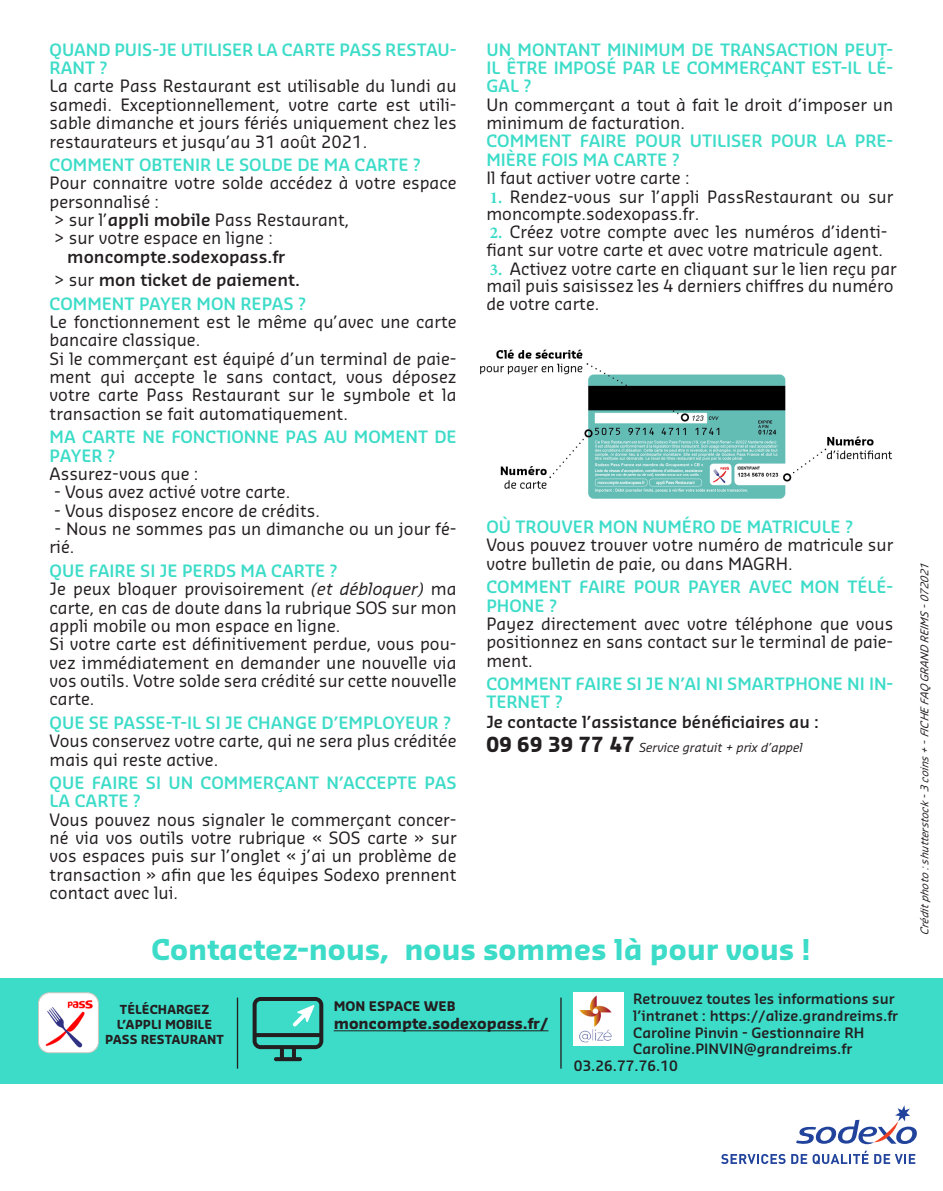
<style>
.page{position:relative;width:943px;height:1191px;background:#fff}
.page>*{position:absolute;margin:0;border:0;box-sizing:border-box;transform-origin:0 0}
.t1{font:700 28px "Sansa Pro";color:#3cdcc8}
.t2{font:16.62px/18.4px "Sansa Pro";color:#231f20}
.t3{font:600 16.62px/18.4px "Sansa Pro";color:#3cdcc8}
.t4{font:600 16.62px "Sansa Pro";color:#231f20}
.t5{font:600 16.28px "Sansa Pro";color:#231f20}
.t6{font:700 14.88px "Sansa Pro";color:#231f20}
.t7{font:600 14px "Sansa Pro";color:#231f20}
.t8{font:700 12.95px "Sansa Pro";color:#231f20}
.t9{font:italic 12.25px "Sansa Pro";color:#231f20}
.t10{font:700 12.08px "Sansa Pro";color:#231f20}
.t11{font:italic 10.5px "Sansa Pro";color:#231f20}
.s1{font-weight:600}
.s2{font-weight:400}
.s3{font-style:italic}
.s4{font-family:"Minion Pro";font-weight:700;color:#3cdcc8}
.s5{font-weight:700;font-style:normal;font-size:20.3px}
</style>
<div class="page">
<img style="left:480px;top:349px;width:413px;height:150px">
<svg style="left:721px;top:1154px;width:64px;height:10px"></svg>
<svg style="left:791px;top:1105px;width:126px;height:59px"></svg>
<div style="left:0;top:978px;width:943px;height:105px;background:#3cdcc8"></div>
<hr style="left:334px;top:1030px;width:214px;height:1px;background:#231f20">
<svg style="left:252px;top:997px;width:71px;height:64px"></svg>
<img style="left:38px;top:994px;width:59px;height:57px">
<div style="left:38px;top:992px;width:61px;height:61px;border:1px solid #ccc8c0;border-radius:11px"></div>
<hr style="left:237px;top:997px;width:1px;height:71px;background:#231f20">
<img style="left:573px;top:992px;width:50px;height:53px">
<hr style="left:560px;top:997px;width:1px;height:71px;background:#231f20">
<p class="t3" style="left:50px;top:40px;width:408px">QUAND PUIS-JE UTILISER LA CARTE PASS RESTAU-<br>RANT ?</p>
<p class="t2" style="left:50px;top:76px;width:408px;text-align:justify">La carte Pass Restaurant est utilisable du lundi au samedi. Exceptionnellement, votre carte est utili&shy;sable dimanche et jours fériés uniquement chez les restaurateurs et jusqu’au 31 août 2021.</p>
<p class="t3" style="left:50px;top:155px;width:372px">COMMENT OBTENIR LE SOLDE DE MA CARTE ?</p>
<p class="t2" style="left:50px;top:173px;width:408px">Pour connaitre votre solde accédez à votre espace personnalisé :</p>
<p class="t2" style="left:54px;top:210px;width:297px">&gt; sur l’<span class="s1">appli mobile</span> Pass Restaurant,</p>
<p class="t2" style="left:54px;top:228px;width:220px">&gt; sur votre espace en ligne :</p>
<p class="t4" style="left:67px;top:246px;width:219px">moncompte.sodexopass.fr</p>
<p class="t4" style="left:54px;top:269px;width:247px"><span class="s2">&gt; sur</span> mon ticket de paiement.</p>
<p class="t3" style="left:50px;top:293px;width:258px">COMMENT PAYER MON REPAS ?</p>
<p class="t2" style="left:50px;top:312px;width:408px">Le fonctionnement est le même qu’avec une carte bancaire classique.</p>
<p class="t2" style="left:50px;top:349px;width:408px;text-align:justify">Si le commerçant est équipé d’un terminal de paie&shy;ment qui accepte le sans contact, vous déposez votre carte Pass Restaurant sur le symbole et la transaction se fait automatiquement.</p>
<p class="t3" style="left:50px;top:427px;width:408px">MA CARTE NE FONCTIONNE PAS AU MOMENT DE<br>PAYER ?</p>
<p class="t2" style="left:50px;top:464px;width:150px">Assurez-vous que :</p>
<p class="t2" style="left:54px;top:482px;width:238px">- Vous avez activé votre carte.</p>
<p class="t2" style="left:54px;top:501px;width:267px">- Vous disposez encore de crédits.</p>
<p class="t2" style="left:50px;top:519px;width:408px">- Nous ne sommes pas un dimanche ou un jour fé&shy;rié.</p>
<p class="t3" style="left:50px;top:561px;width:289px">QUE FAIRE SI JE PERDS MA CARTE ?</p>
<p class="t2" style="left:50px;top:579px;width:408px;text-align:justify">Je peux bloquer provisoirement <span class="s3">(et débloquer)</span> ma carte, en cas de doute dans la rubrique SOS sur mon appli mobile ou mon espace en ligne.</p>
<p class="t2" style="left:50px;top:634px;width:408px;text-align:justify">Si votre carte est définitivement perdue, vous pou&shy;vez immédiatement en demander une nouvelle via vos outils. Votre solde sera crédité sur cette nouvelle carte.</p>
<p class="t3" style="left:50px;top:713px;width:403px">QUE SE PASSE-T-IL SI JE CHANGE D’EMPLOYEUR ?</p>
<p class="t2" style="left:50px;top:731px;width:408px">Vous conservez votre carte, qui ne sera plus créditée</p>
<p class="t2" style="left:50px;top:749px;width:170px">mais qui reste active.</p>
<p class="t3" style="left:50px;top:773px;width:408px">QUE FAIRE SI UN COMMERÇANT N’ACCEPTE PAS<br>LA CARTE ?</p>
<p class="t2" style="left:50px;top:809px;width:408px;text-align:justify">Vous pouvez nous signaler le commerçant concer&shy;né via vos outils votre rubrique « SOS carte » sur vos espaces puis sur l’onglet « j’ai un problème de transaction » afin que les équipes Sodexo prennent contact avec lui.</p>
<p class="t3" style="left:486px;top:40px;width:408px;text-align:justify">UN MONTANT MINIMUM DE TRANSACTION PEUT-IL ÊTRE IMPOSÉ PAR LE COMMERÇANT EST-IL LÉ-GAL ?</p>
<p class="t2" style="left:486px;top:95px;width:408px">Un commerçant a tout à fait le droit d’imposer un minimum de facturation.</p>
<p class="t3" style="left:486px;top:131px;width:408px">COMMENT FAIRE POUR UTILISER POUR LA PRE-<br>MIÈRE FOIS MA CARTE ?</p>
<p class="t2" style="left:486px;top:168px;width:205px">Il faut activer votre carte :</p>
<p class="t2" style="left:486px;top:188px;width:408px;line-height:16.8px"><span class="s4">1.</span> Rendez-vous sur l’appli PassRestaurant ou sur moncompte.sodexopass.fr.</p>
<p class="t2" style="left:486px;top:222px;width:403px"><span class="s4">2.</span> Créez votre compte avec les numéros d’identi&shy;fiant sur votre carte et avec votre matricule agent.</p>
<p class="t2" style="left:486px;top:259px;width:412px;line-height:17.5px"><span class="s4">3.</span> Activez votre carte en cliquant sur le lien reçu par mail puis saisissez les 4 derniers chiffres du numéro de votre carte.</p>
<p class="t3" style="left:486px;top:517px;width:368px">OÙ TROUVER MON NUMÉRO DE MATRICULE ?</p>
<p class="t2" style="left:486px;top:535px;width:408px">Vous pouvez trouver votre numéro de matricule sur votre bulletin de paie, ou dans MAGRH.</p>
<p class="t3" style="left:486px;top:577px;width:408px">COMMENT FAIRE POUR PAYER AVEC MON TÉLÉ-<br>PHONE ?</p>
<p class="t2" style="left:486px;top:614px;width:408px;text-align:justify">Payez directement avec votre téléphone que vous positionnez en sans contact sur le terminal de paie&shy;ment.</p>
<p class="t3" style="left:486px;top:674px;width:408px">COMMENT FAIRE SI JE N’AI NI SMARTPHONE NI IN-<br>TERNET ?</p>
<p class="t5" style="left:486px;top:711px;width:334px">Je contacte l’assistance bénéficiaires au :</p>
<p class="t9" style="left:486px;top:739px;width:318px"><span class="s5">09 69 39 77 47</span> Service gratuit + prix d’appel</p>
<p class="t1" style="left:151px;top:931px;width:661px">Contactez-nous, nous sommes là pour vous !</p>
<p class="t8" style="left:334px;top:997px;width:123px">MON ESPACE WEB</p>
<p class="t6" style="left:334px;top:1013px;width:216px">moncompte.sodexopass.fr/</p>
<p class="t7" style="left:633px;top:989px;width:263px">Retrouvez toutes les informations sur</p>
<p class="t7" style="left:633px;top:1006px;width:266px">l’intranet : https://alize.grandreims.fr</p>
<p class="t7" style="left:633px;top:1023px;width:232px">Caroline Pinvin - Gestionnaire RH</p>
<p class="t7" style="left:633px;top:1040px;width:220px">Caroline.PINVIN@grandreims.fr</p>
<p class="t7" style="left:573px;top:1056px;width:106px">03.26.77.76.10</p>
<p class="t10" style="left:120px;top:1002px;width:91px">TÉLÉCHARGEZ</p>
<p class="t10" style="left:117px;top:1016px;width:97px">L’APPLI MOBILE</p>
<p class="t10" style="left:105px;top:1031px;width:120px">PASS RESTAURANT</p>
<p class="t11" style="left:917px;top:935px;width:376px;rotate:-90deg">Créditphoto :shutterstock -3 coins + -FICHE FAQ GRAND REIMS -072021</p>
</div>
